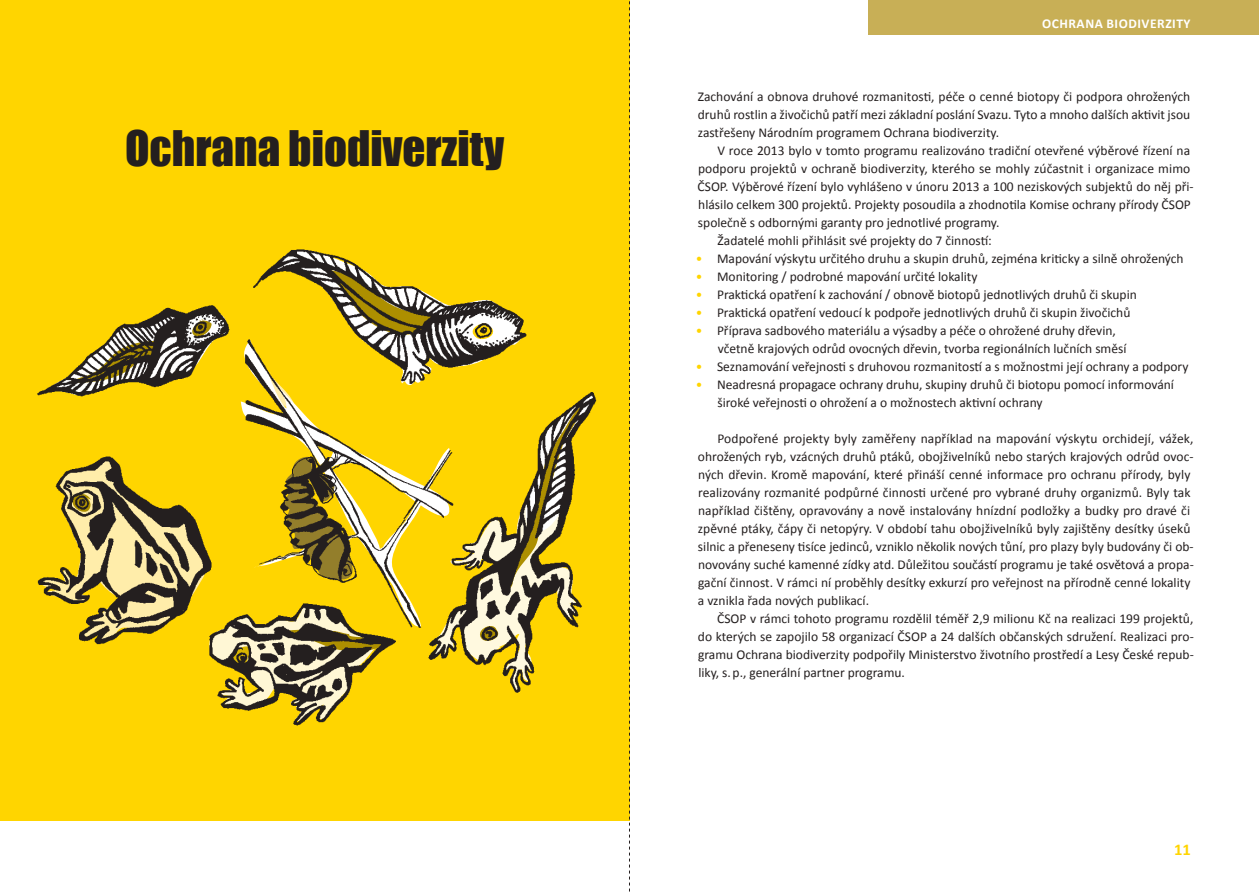
<style>
.page{position:relative;width:1259px;height:893px;background:#fff}
.page>*{position:absolute;margin:0;border:0;box-sizing:border-box;transform-origin:0 0}
.t1{font:45px "Impact";color:#241f1f}
.t2{font:700 16.5px "Calibri";color:#ffd500}
.t3{font:13.5px/18px "Calibri";color:#241f1f}
.t4{font:700 13.5px "Calibri";letter-spacing:.04em;color:#fff}
.s1{color:#ffd500}
</style>
<div class="page">
<div style="left:868px;top:0;width:391px;height:34px;background:#c8af56"></div>
<div style="left:0;top:0;width:629px;height:821px;background:#ffd500"></div>
<svg style="left:629px;top:0;width:1px;height:892px"></svg>
<img style="left:37px;top:249px;width:560px;height:477px">
<h1 class="t1" style="left:125px;top:113px;width:381px">Ochrana biodiverzity</h1>
<p class="t4" style="left:1042px;top:16px;width:150px">OCHRANA BIODIVERZITY</p>
<p class="t3" style="left:697px;top:87px;width:494px;text-align:justify">Zachování a obnova druhové rozmanitosti, péče o cenné biotopy či podpora ohrožených druhů rostlin a živočichů patří mezi základní poslání Svazu. Tyto a mnoho dalších aktivit jsou zastřešeny Národním programem Ochrana biodiverzity.</p>
<p class="t3" style="left:717px;top:141px;width:474px">V roce 2013 bylo v tomto programu realizováno tradiční otevřené výběrové řízení na</p>
<p class="t3" style="left:698px;top:159px;width:494px">podporu projektů v ochraně biodiverzity, kterého se mohly zúčastnit i organizace mimo</p>
<p class="t3" style="left:697px;top:177px;width:497px">ČSOP. Výběrové řízení bylo vyhlášeno v únoru 2013 a 100 neziskových subjektů do něj při-</p>
<p class="t3" style="left:698px;top:195px;width:494px">hlásilo celkem 300 projektů. Projekty posoudila a zhodnotila Komise ochrany přírody ČSOP</p>
<p class="t3" style="left:698px;top:213px;width:303px">společně s odbornými garanty pro jednotlivé programy.</p>
<p class="t3" style="left:717px;top:231px;width:276px">Žadatelé mohli přihlásit své projekty do 7 činností:</p>
<p class="t3" style="left:696px;top:249px;width:489px"><span class="s1">•</span> Mapování výskytu určitého druhu a skupin druhů, zejména kriticky a silně ohrožených</p>
<p class="t3" style="left:696px;top:267px;width:283px"><span class="s1">•</span> Monitoring / podrobné mapování určité lokality</p>
<p class="t3" style="left:696px;top:285px;width:442px"><span class="s1">•</span> Praktická opatření k zachování / obnově biotopů jednotlivých druhů či skupin</p>
<p class="t3" style="left:696px;top:303px;width:436px"><span class="s1">•</span> Praktická opatření vedoucí k podpoře jednotlivých druhů či skupin živočichů</p>
<p class="t3" style="left:718px;top:321px;width:410px;text-indent:-22px"><span class="s1">•</span> Příprava sadbového materiálu a výsadby a péče o ohrožené druhy dřevin, včetně krajových odrůd ovocných dřevin, tvorba regionálních lučních směsí</p>
<p class="t3" style="left:696px;top:357px;width:494px"><span class="s1">•</span> Seznamování veřejnosti s druhovou rozmanitostí a s možnostmi její ochrany a podpory</p>
<p class="t3" style="left:717px;top:375px;width:458px;text-indent:-22px"><span class="s1">•</span> Neadresná propagace ochrany druhu, skupiny druhů či biotopu pomocí informování široké veřejnosti o ohrožení a o možnostech aktivní ochrany</p>
<p class="t3" style="left:698px;top:429px;width:497px;text-indent:20px">Podpořené projekty byly zaměřeny například na mapování výskytu orchidejí, vážek, ohrožených ryb, vzácných druhů ptáků, obojživelníků nebo starých krajových odrůd ovoc&shy;ných dřevin. Kromě mapování, které přináší cenné informace pro ochranu přírody, byly realizovány rozmanité podpůrné činnosti určené pro vybrané druhy organizmů. Byly tak například čištěny, opravovány a nově instalovány hnízdní podložky a budky pro dravé či zpěvné ptáky, čápy či netopýry. V období tahu obojživelníků byly zajištěny desítky úseků silnic a přeneseny tisíce jedinců, vzniklo několik nových tůní, pro plazy byly budovány či ob&shy;novovány suché kamenné zídky atd. Důležitou součástí programu je také osvětová a propa&shy;gační činnost. V rámci ní proběhly desítky exkurzí pro veřejnost na přírodně cenné lokality a vznikla řada nových publikací.</p>
<p class="t3" style="left:698px;top:609px;width:497px;text-align:justify;text-indent:19px">ČSOP v rámci tohoto programu rozdělil téměř 2,9 milionu Kč na realizaci 199 projektů, do kterých se zapojilo 58 organizací ČSOP a 24 dalších občanských sdružení. Realizaci pro&shy;gramu Ochrana biodiverzity podpořily Ministerstvo životního prostředí a Lesy České repub&shy;liky, s.p., generální partner programu.</p>
<p class="t2" style="left:1174px;top:839px;width:18px">11</p>
</div>
